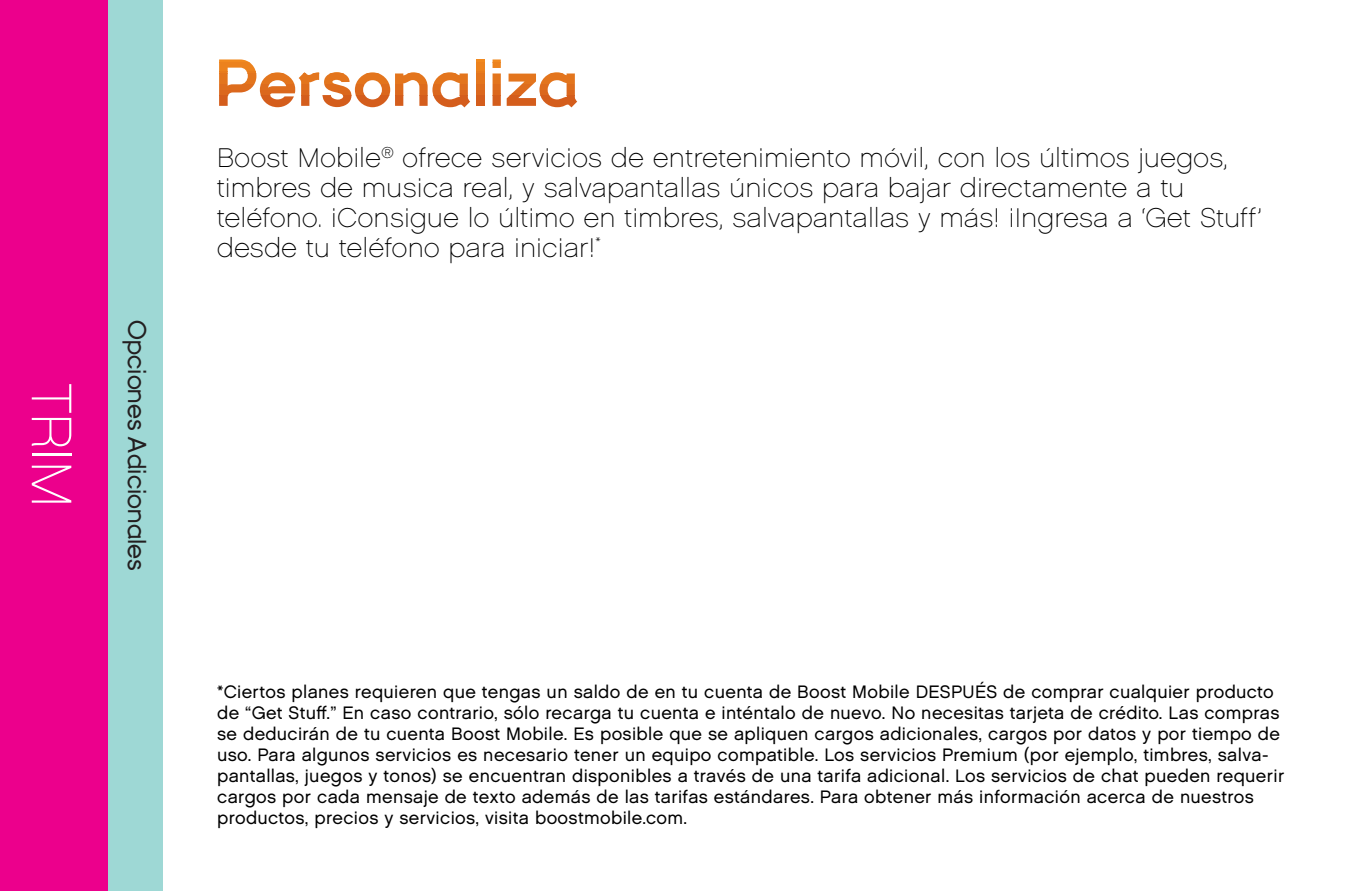
<style>
.page{position:relative;width:1350px;height:891px;background:#fff}
.page>*{position:absolute;margin:0;border:0;box-sizing:border-box;transform-origin:0 0}
.t1{font:900 69px "Boost Neo";color:#e87c1d}
.t2{font:57px "Chalet Paris Nineteen Sixty";color:#fff}
.t3{font:27px/30px "Chalet Paris Nineteen Sixty";letter-spacing:.025em;color:#000}
.t4{font:700 27px "Boost Neo";color:#231f20}
.t5{font:18px/21px "Chalet London Nineteen Sixty";letter-spacing:.02em;color:#000}
.s1{color:#f1891e}
</style>
<div class="page">
<div style="left:0;top:0;width:108px;height:891px;background:#ec008c"></div>
<div style="left:108px;top:0;width:54px;height:891px;background:#9ed8d5"></div>
<h2 class="t2" style="left:74px;top:384px;width:125px;rotate:90deg">TRIM</h2>
<h3 class="t4" style="left:153px;top:320px;width:252px;rotate:90deg">Opciones Adicionales</h3>
<h1 class="t1" style="left:216px;top:60px;width:364px"><span class="s1">P</span>ersona<span class="s1">li</span>za</h1>
<p class="t3" style="left:217px;top:145px;width:1046px">Boost Mobile<sup>®</sup> ofrece servicios de entretenimiento móvil, con los últimos juegos, timbres de musica real, y salvapantallas únicos para bajar directamente a tu teléfono. ¡Consigue lo último en timbres, salvapantallas y más! ¡Ingresa a ‘Get Stuff’ desde tu teléfono para iniciar!<sup>*</sup></p>
<p class="t5" style="left:217px;top:683px;width:1069px">*Ciertos planes requieren que tengas un saldo de en tu cuenta de Boost Mobile DESPUÉS de comprar cualquier producto de “Get Stuff.” En caso contrario, sólo recarga tu cuenta e inténtalo de nuevo. No necesitas tarjeta de crédito. Las compras se deducirán de tu cuenta Boost Mobile. Es posible que se apliquen cargos adicionales, cargos por datos y por tiempo de uso. Para algunos servicios es necesario tener un equipo compatible. Los servicios Premium (por ejemplo, timbres, salva&shy;pantallas, juegos y tonos) se encuentran disponibles a través de una tarifa adicional. Los servicios de chat pueden requerir cargos por cada mensaje de texto además de las tarifas estándares. Para obtener más información acerca de nuestros productos, precios y servicios, visita boostmobile.com.</p>
</div>
